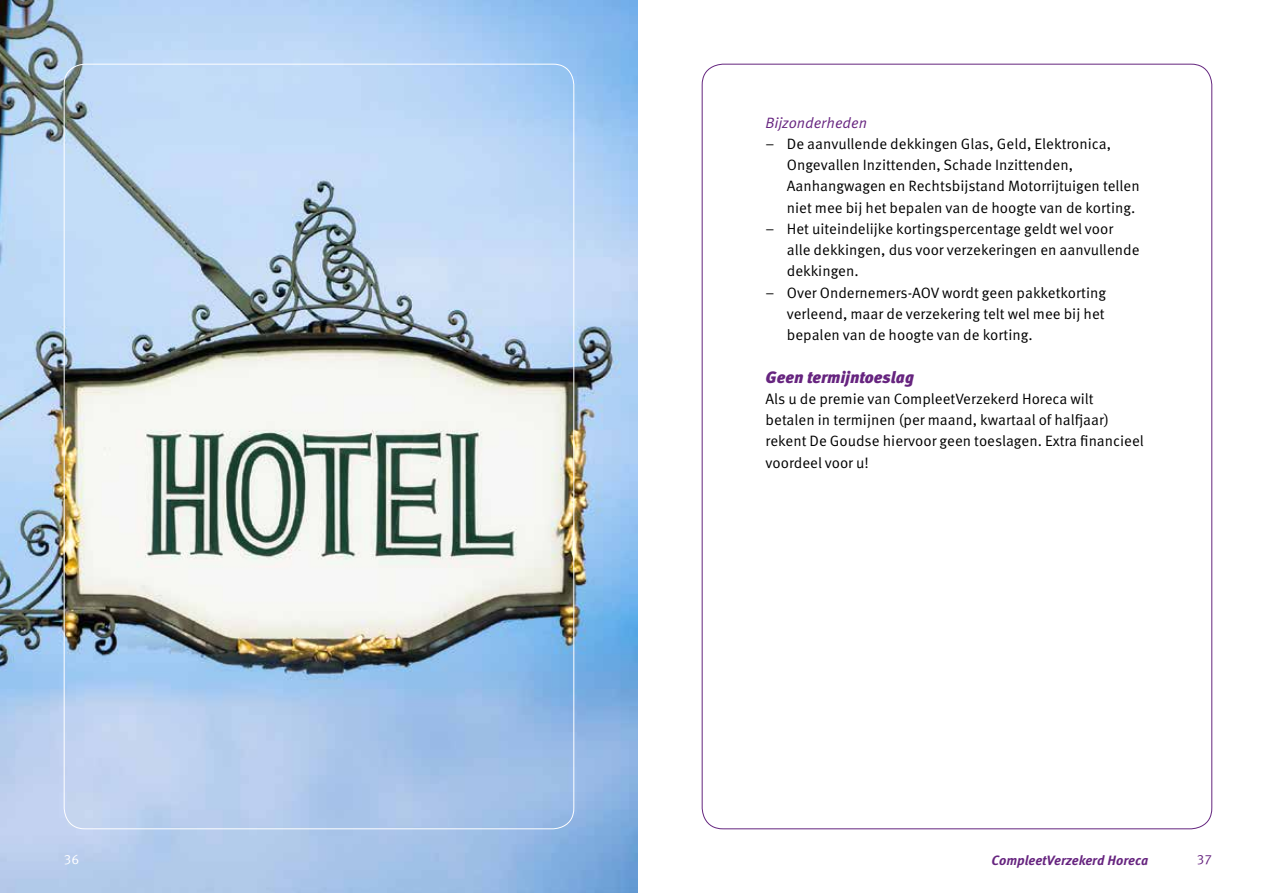
<style>
.page{position:relative;width:1276px;height:893px;background:#fff}
.page>*{position:absolute;margin:0;border:0;box-sizing:border-box;transform-origin:0 0}
.t1{font:italic 900 16.5px "Meta OT";color:#66247f}
.t2{font:15px/21.3px "Meta OT Norm";color:#000}
.t3{font:15px "Meta OT Norm Ita";color:#66247f}
.t4{font:italic 700 13.5px "Meta OT";letter-spacing:-.005em;color:#66247f}
.t5{font:13.5px "Meta OT Norm";color:#fff}
.t6{font:13.5px "Meta OT Norm";color:#66247f}
</style>
<div class="page">
<img style="left:0;top:0;width:638px;height:893px">
<svg style="left:701px;top:63px;width:511px;height:767px"></svg>
<img style="left:63px;top:63px;width:511px;height:767px">
<p class="t3" style="left:765px;top:113px;width:103px">Bijzonderheden</p>
<p class="t2" style="left:787px;top:133px;width:354px;text-indent:-21px">– De aanvullende dekkingen Glas, Geld, Elektronica, Ongevallen Inzittenden, Schade Inzittenden, Aanhangwagen en Rechtsbijstand Motorrijtuigen tellen niet mee bij het bepalen van de hoogte van de korting.</p>
<p class="t2" style="left:787px;top:218px;width:354px;text-indent:-21px">– Het uiteindelijke kortingspercentage geldt wel voor alle dekkingen, dus voor verzekeringen en aanvullende dekkingen.</p>
<p class="t2" style="left:787px;top:282px;width:321px;text-align:justify;text-indent:-21px">– Over Ondernemers-AOV wordt geen pakketkorting verleend, maar de verzekering telt wel mee bij het bepalen van de hoogte van de korting.</p>
<p class="t1" style="left:765px;top:367px;width:150px">Geen termijntoeslag</p>
<p class="t2" style="left:765px;top:388px;width:380px">Als u de premie van CompleetVerzekerd Horeca wilt betalen in termijnen (per maand, kwartaal of halfjaar) rekent De Goudse hiervoor geen toeslagen. Extra financieel voordeel voor u!</p>
<p class="t5" style="left:64px;top:852px;width:17px">36</p>
<p class="t4" style="left:991px;top:852px;width:158px">CompleetVerzekerd Horeca</p>
<p class="t6" style="left:1196px;top:852px;width:17px">37</p>
</div>
